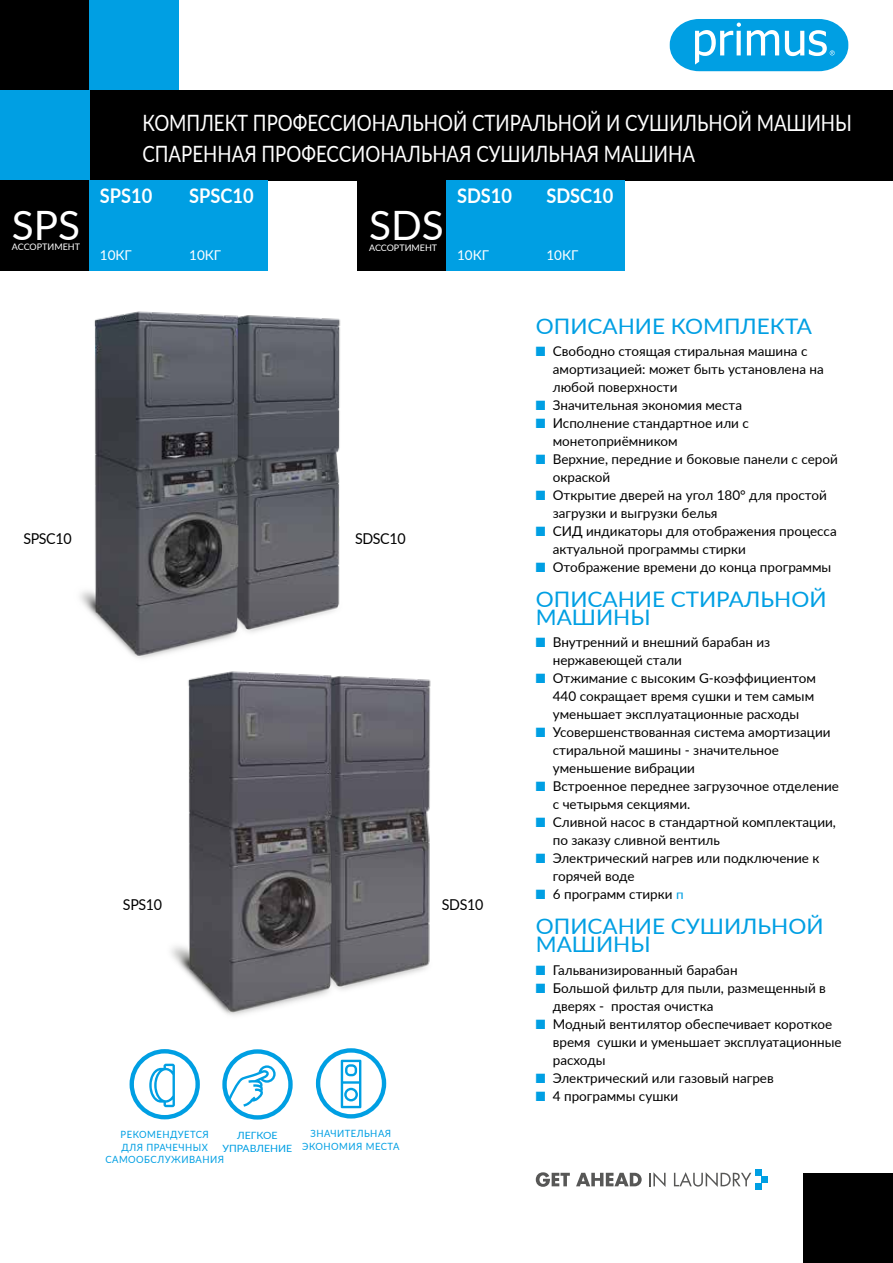
<style>
.page{position:relative;width:893px;height:1263px;background:#fff}
.page>*{position:absolute;margin:0;border:0;box-sizing:border-box;transform-origin:0 0}
.t1{font:40.5px "Lato";color:#fff}
.t2{font:22.5px/31.5px "Lato";color:#fff;scale:.83 1}
.t3{font:21.3px/18px "Lato";color:#009fe3;scale:1.05 1}
.t4{font:700 20.25px "Lato";color:#fff;scale:.9 1}
.t5{font:15px "Lato";letter-spacing:-.025em;color:#000;scale:.95 1}
.t6{font:13.5px/18px "Lato";color:#000}
.t7{font:13.5px "Lato";color:#fff}
.t8{font:10.05px/12.6px "Lato";letter-spacing:.05em;color:#009fe3;text-align:center;scale:.95 1}
.t9{font:10.05px/12.6px "Lato";color:#009fe3;text-align:center;scale:1.05 1}
.t10{font:9px "Lato";color:#fff}
.s1{color:#009fe3}
.s2{font-size:12.9px;color:#009fe3}
</style>
<div class="page">
<div style="left:0;top:0;width:101px;height:102px;background:#000"></div>
<div style="left:0;top:90px;width:893px;height:90px;background:#000"></div>
<div style="left:0;top:90px;width:89px;height:90px;background:#009fe3"></div>
<div style="left:89px;top:0;width:90px;height:90px;background:#009fe3"></div>
<svg style="left:670px;top:19px;width:178px;height:52px"></svg>
<svg style="left:536px;top:1172px;width:34px;height:15px"></svg>
<svg style="left:576px;top:1173px;width:66px;height:13px"></svg>
<svg style="left:649px;top:1172px;width:16px;height:15px"></svg>
<svg style="left:674px;top:1172px;width:77px;height:15px"></svg>
<div style="left:761px;top:1176px;width:7px;height:7px;background:#009fe3"></div>
<div style="left:755px;top:1183px;width:6px;height:7px;background:#009fe3"></div>
<div style="left:755px;top:1169px;width:6px;height:7px;background:#009fe3"></div>
<div style="left:804px;top:1173px;width:89px;height:90px;background:#000"></div>
<div style="left:0;top:180px;width:89px;height:90px;background:#000"></div>
<div style="left:357px;top:180px;width:89px;height:91px;background:#000"></div>
<div style="left:89px;top:180px;width:90px;height:90px;background:#009fe3"></div>
<div style="left:179px;top:180px;width:89px;height:90px;background:#009fe3"></div>
<div style="left:446px;top:180px;width:90px;height:90px;background:#009fe3"></div>
<div style="left:536px;top:180px;width:89px;height:90px;background:#009fe3"></div>
<svg style="left:222px;top:1049px;width:71px;height:70px"></svg>
<svg style="left:130px;top:1049px;width:70px;height:70px"></svg>
<svg style="left:316px;top:1048px;width:70px;height:70px"></svg>
<img style="left:367px;top:677px;width:64px;height:308px">
<img style="left:265px;top:315px;width:76px;height:314px">
<img style="left:171px;top:671px;width:196px;height:345px">
<img style="left:80px;top:311px;width:185px;height:348px">
<h1 class="t1" style="left:12px;top:196px;width:70px">SPS</h1>
<p class="t10" style="left:12px;top:241px;width:70px">АССОРТИМЕНТ</p>
<h2 class="t2" style="left:142px;top:106px;width:856px">КОМПЛЕКТ ПРОФЕССИОНАЛЬНОЙ СТИРАЛЬНОЙ И СУШИЛЬНОЙ МАШИНЫ<br>СПАРЕННАЯ ПРОФЕССИОНАЛЬНАЯ СУШИЛЬНАЯ МАШИНА</h2>
<h3 class="t4" style="left:100px;top:181px;width:60px">SPS10</h3>
<p class="t7" style="left:100px;top:245px;width:33px">10КГ</p>
<h3 class="t4" style="left:189px;top:181px;width:73px">SPSC10</h3>
<p class="t7" style="left:189px;top:245px;width:33px">10КГ</p>
<h1 class="t1" style="left:369px;top:196px;width:76px">SDS</h1>
<p class="t10" style="left:369px;top:241px;width:70px">АССОРТИМЕНТ</p>
<h3 class="t4" style="left:457px;top:181px;width:63px">SDS10</h3>
<p class="t7" style="left:457px;top:245px;width:33px">10КГ</p>
<h3 class="t4" style="left:546px;top:181px;width:76px">SDSC10</h3>
<p class="t7" style="left:546px;top:245px;width:33px">10КГ</p>
<p class="t5" style="left:23px;top:528px;width:52px">SPSC10</p>
<p class="t5" style="left:355px;top:528px;width:55px">SDSC10</p>
<p class="t5" style="left:123px;top:893px;width:43px">SPS10</p>
<p class="t5" style="left:442px;top:893px;width:45px">SDS10</p>
<p class="t8" style="left:105px;top:1128px;width:127px">РЕКОМЕНДУЕТСЯ<br>ДЛЯ ПРАЧЕЧНЫХ<br>САМООБСЛУЖИВАНИЯ</p>
<p class="t8" style="left:302px;top:1127px;width:104px">ЗНАЧИТЕЛЬНАЯ<br>ЭКОНОМИЯ МЕСТА</p>
<p class="t9" style="left:222px;top:1129px;width:68px">ЛЕГКОЕ<br>УПРАВЛЕНИЕ</p>
<h3 class="t3" style="left:536px;top:316px;width:265px">ОПИСАНИЕ КОМПЛЕКТА</h3>
<p class="t6" style="left:553px;top:342px;width:272px;text-indent:-17px"><span class="s1">■</span> Свободно стоящая стиральная машина с амортизацией: может быть установлена на любой поверхности</p>
<p class="t6" style="left:536px;top:396px;width:208px"><span class="s1">■</span> Значительная экономия места</p>
<p class="t6" style="left:553px;top:414px;width:198px;text-indent:-17px"><span class="s1">■</span> Исполнение стандартное или с монетоприёмником</p>
<p class="t6" style="left:553px;top:450px;width:287px;text-indent:-17px"><span class="s1">■</span> Верхние, передние и боковые панели с серой окраской</p>
<p class="t6" style="left:553px;top:486px;width:276px;text-indent:-17px"><span class="s1">■</span> Открытие дверей на угол 180° для простой загрузки и выгрузки белья</p>
<p class="t6" style="left:553px;top:522px;width:285px;text-indent:-17px"><span class="s1">■</span> СИД индикаторы для отображения процесса актуальной программы стирки</p>
<p class="t6" style="left:536px;top:558px;width:297px"><span class="s1">■</span> Отображение времени до конца программы</p>
<h3 class="t3" style="left:536px;top:589px;width:278px">ОПИСАНИЕ СТИРАЛЬНОЙ<br>МАШИНЫ</h3>
<p class="t6" style="left:553px;top:633px;width:219px;text-indent:-17px"><span class="s1">■</span> Внутренний и внешний барабан из нержавеющей стали</p>
<p class="t6" style="left:553px;top:669px;width:265px;text-indent:-17px"><span class="s1">■</span> Отжимание с высоким G-коэффициентом<br>440 сокращает время сушки и тем самым уменьшает эксплуатационные расходы</p>
<p class="t6" style="left:553px;top:723px;width:279px;text-indent:-17px"><span class="s1">■</span> Усовершенствованная система амортизации стиральной машины - значительное уменьшение вибрации</p>
<p class="t6" style="left:553px;top:777px;width:288px;text-indent:-17px"><span class="s1">■</span> Встроенное переднее загрузочное отделение с четырьмя секциями.</p>
<p class="t6" style="left:553px;top:813px;width:285px;text-indent:-17px"><span class="s1">■</span> Сливной насос в стандартной комплектации, по заказу сливной вентиль</p>
<p class="t6" style="left:553px;top:849px;width:268px;text-indent:-17px"><span class="s1">■</span> Электрический нагрев или подключение к горячей воде</p>
<p class="t6" style="left:536px;top:885px;width:149px"><span class="s1">■</span> 6 программ стирки <span class="s2">п</span></p>
<h3 class="t3" style="left:536px;top:917px;width:276px">ОПИСАНИЕ СУШИЛЬНОЙ<br>МАШИНЫ</h3>
<p class="t6" style="left:536px;top:960px;width:203px"><span class="s1">■</span> Гальванизированный барабан</p>
<p class="t6" style="left:553px;top:978px;width:275px;text-indent:-17px"><span class="s1">■</span> Большой фильтр для пыли, размещенный в дверях - простая очистка</p>
<p class="t6" style="left:553px;top:1014px;width:290px;text-indent:-17px"><span class="s1">■</span> Модный вентилятор обеспечивает короткое время сушки и уменьшает эксплуатационные расходы</p>
<p class="t6" style="left:536px;top:1068px;width:239px"><span class="s1">■</span> Электрический или газовый нагрев</p>
<p class="t6" style="left:536px;top:1086px;width:144px"><span class="s1">■</span> 4 программы сушки</p>
</div>
